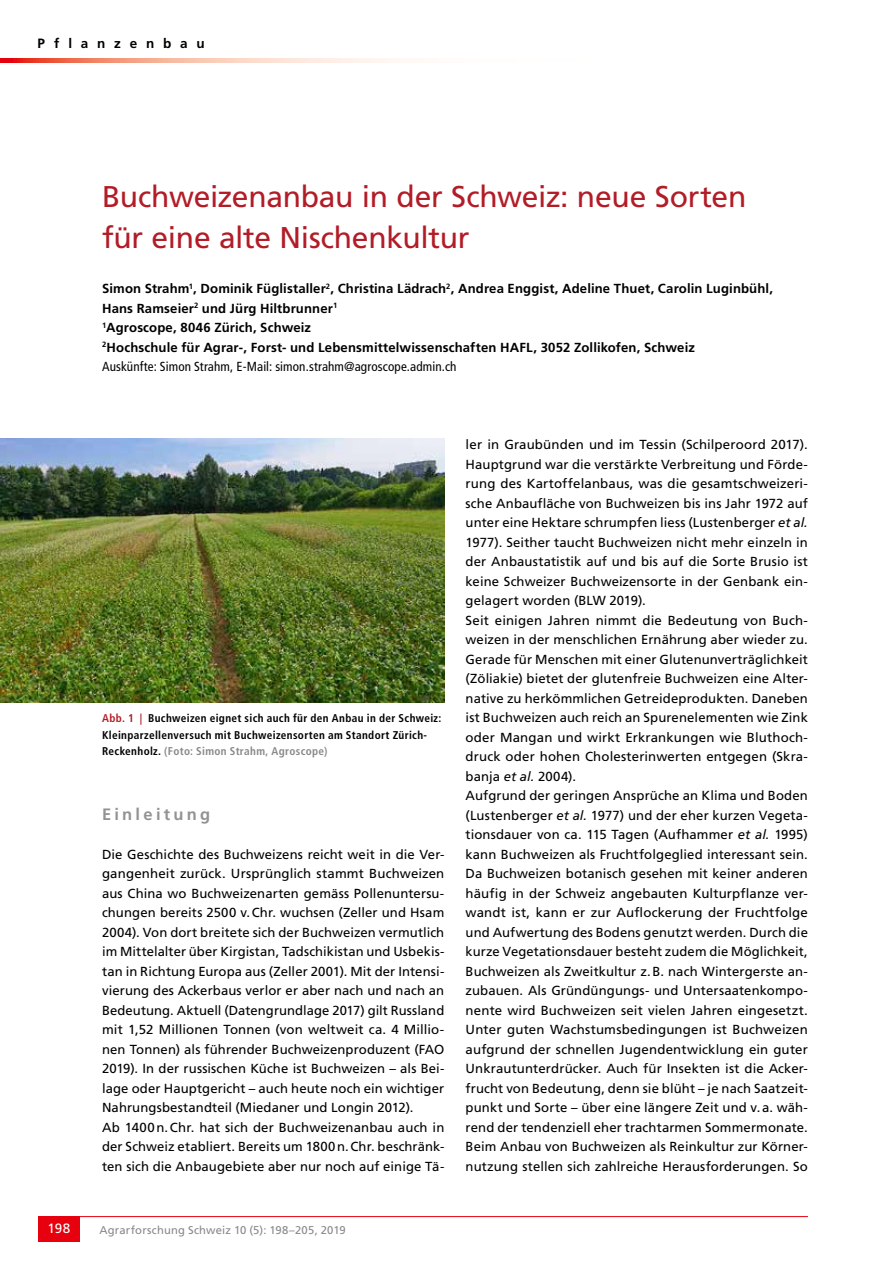
<style>
.page{position:relative;width:893px;height:1263px;background:#fff}
.page>*{position:absolute;margin:0;border:0;box-sizing:border-box;transform-origin:0 0}
.t1{font:30px/40.5px "Frutiger LT Std";letter-spacing:-.01em;color:#b21c27}
.t2{font:700 16.5px "Frutiger LT Std";letter-spacing:.2em;color:#929493}
.t3{font:700 13.5px "Frutiger LT Std";letter-spacing:.65em;color:#000}
.t4{font:13.5px "Frutiger LT Std";color:#fff}
.t5{font:13.2px/19.5px "Frutiger LT Std";letter-spacing:.01em;color:#000}
.t6{font:700 13.2px/19.5px "Frutiger LT Std";letter-spacing:.01em;color:#000}
.t7{font:700 condensed 11.25px/16.5px "Frutiger LT Std";letter-spacing:.03em;color:#000}
.t8{font:11.25px "Frutiger LT Std";letter-spacing:.015em;color:#878988}
.s1{font-weight:400;font-stretch:condensed}
.s2{color:#b21c27}
.s3{color:#878988}
.s4{font-style:italic}
</style>
<div class="page">
<svg style="left:0;top:58px;width:403px;height:5px;background:#f6b09e"></svg>
<hr style="left:38px;top:1216px;width:770px;height:1px;background:#e7000e">
<div style="left:38px;top:1216px;width:42px;height:26px;background:#e7000e"></div>
<img style="left:0;top:438px;width:444px;height:265px">
<p class="t3" style="left:38px;top:36px;width:169px">Pflanzenbau</p>
<h1 class="t1" style="left:102px;top:177px;width:646px">Buchweizenanbau in der Schweiz: neue Sorten für eine alte Nischenkultur</h1>
<p class="t6" style="left:102px;top:279px;width:672px">Simon Strahm<sup>1</sup>, Dominik Füglistaller<sup>2</sup>, Christina Lädrach<sup>2</sup>, Andrea Enggist, Adeline Thuet, Carolin Luginbühl, Hans Ramseier<sup>2</sup> und Jürg Hiltbrunner<sup>1<br>1</sup>Agroscope, 8046 Zürich, Schweiz<br><sup>2</sup>Hochschule für Agrar-, Forst- und Lebensmittelwissenschaften HAFL, 3052 Zollikofen, Schweiz<br><span class="s1">Auskünfte: Simon Strahm, E-Mail: simon.strahm@agroscope.admin.ch</span></p>
<p class="t7" style="left:102px;top:710px;width:341px"><span class="s2">Abb. 1 |</span> Buchweizen eignet sich auch für den Anbau in der Schweiz:<br>Kleinparzellenversuch mit Buchweizensorten am Standort Zürich--<br>Reckenholz. <span class="s3">(Foto: Simon Strahm, Agroscope)</span></p>
<p class="t2" style="left:102px;top:804px;width:110px">Einleitung</p>
<p class="t5" style="left:102px;top:844px;width:344px">Die Geschichte des Buchweizens reicht weit in die Ver&shy;gangenheit zurück. Ursprünglich stammt Buchweizen aus China wo Buchweizenarten gemäss Pollenuntersu&shy;chungen bereits 2500 v.Chr. wuchsen (Zeller und Hsam 2004). Von dort breitete sich der Buchweizen vermutlich im Mittelalter über Kirgistan, Tadschikistan und Usbekis&shy;tan in Richtung Europa aus (Zeller 2001). Mit der Intensi&shy;vierung des Ackerbaus verlor er aber nach und nach an Bedeutung. Aktuell (Datengrundlage 2017) gilt Russland mit 1,52 Millionen Tonnen (von weltweit ca. 4 Millio&shy;nen Tonnen) als führender Buchweizenproduzent (FAO 2019). In der russischen Küche ist Buchweizen – als Bei&shy;lage oder Hauptgericht – auch heute noch ein wichtiger Nahrungsbestandteil (Miedaner und Longin 2012).<br>Ab 1400n.Chr. hat sich der Buchweizenanbau auch in der Schweiz etabliert. Bereits um 1800n.Chr. beschränk&shy;ten sich die Anbaugebiete aber nur noch auf einige Tä-</p>
<p class="t4" style="left:48px;top:1221px;width:24px">198</p>
<p class="t8" style="left:99px;top:1223px;width:248px">Agrarforschung Schweiz 10 (5): 198–205, 2019</p>
<p class="t5" style="left:466px;top:435px;width:344px">ler in Graubünden und im Tessin (Schilperoord 2017).<br>Hauptgrund war die verstärkte Verbreitung und Förde&shy;rung des Kartoffelanbaus, was die gesamtschweizeri&shy;sche Anbaufläche von Buchweizen bis ins Jahr 1972 auf unter eine Hektare schrumpfen liess (Lustenberger <span class="s4">et al.<br></span>1977). Seither taucht Buchweizen nicht mehr einzeln in der Anbaustatistik auf und bis auf die Sorte Brusio ist keine Schweizer Buchweizensorte in der Genbank ein&shy;gelagert worden (BLW 2019).<br>Seit einigen Jahren nimmt die Bedeutung von Buch&shy;weizen in der menschlichen Ernährung aber wieder zu.<br>Gerade für Menschen mit einer Glutenunverträglichkeit (Zöliakie) bietet der glutenfreie Buchweizen eine Alter&shy;native zu herkömmlichen Getreideprodukten. Daneben ist Buchweizen auch reich an Spurenelementen wie Zink oder Mangan und wirkt Erkrankungen wie Bluthoch&shy;druck oder hohen Cholesterinwerten entgegen (Skra&shy;banja <span class="s4">et al.</span> 2004).<br>Aufgrund der geringen Ansprüche an Klima und Boden (Lustenberger <span class="s4">et al.</span> 1977) und der eher kurzen Vegeta&shy;tionsdauer von ca. 115 Tagen (Aufhammer <span class="s4">et al.</span> 1995) kann Buchweizen als Fruchtfolgeglied interessant sein.<br>Da Buchweizen botanisch gesehen mit keiner anderen häufig in der Schweiz angebauten Kulturpflanze ver&shy;wandt ist, kann er zur Auflockerung der Fruchtfolge und Aufwertung des Bodens genutzt werden. Durch die kurze Vegetationsdauer besteht zudem die Möglichkeit, Buchweizen als Zweitkultur z.B. nach Wintergerste an&shy;zubauen. Als Gründüngungs- und Untersaatenkompo&shy;nente wird Buchweizen seit vielen Jahren eingesetzt.<br>Unter guten Wachstumsbedingungen ist Buchweizen aufgrund der schnellen Jugendentwicklung ein guter Unkrautunterdrücker. Auch für Insekten ist die Acker&shy;frucht von Bedeutung, denn sie blüht – je nach Saatzeit&shy;punkt und Sorte – über eine längere Zeit und v.a. wäh&shy;rend der tendenziell eher trachtarmen Sommermonate.<br>Beim Anbau von Buchweizen als Reinkultur zur Körner&shy;nutzung stellen sich zahlreiche Herausforderungen. So</p>
</div>
